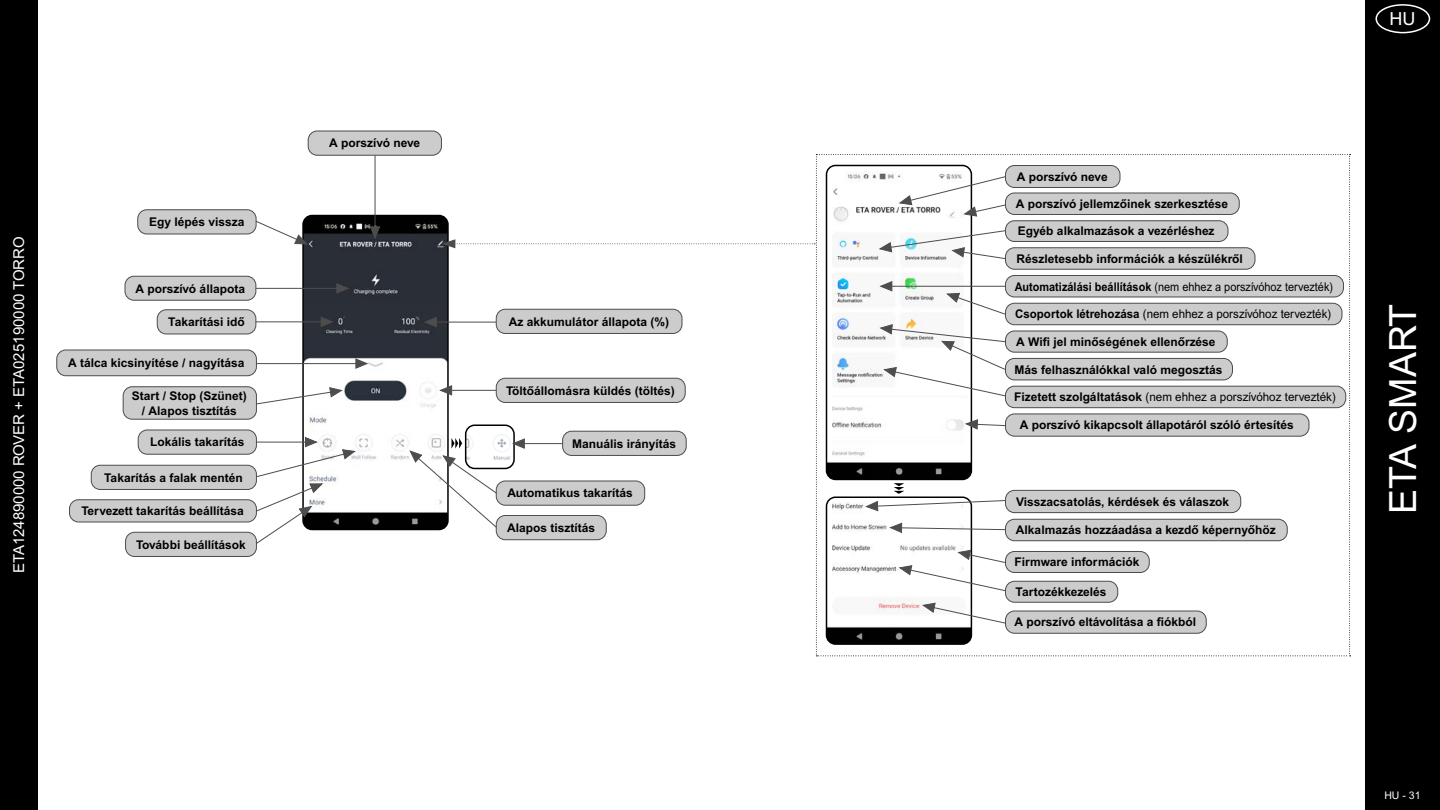
<style>
.page{position:relative;width:1440px;height:810px;background:#fff}
.page>*{position:absolute;margin:0;border:0;box-sizing:border-box;transform-origin:0 0}
.t1{font:37.5px "Arial MT Pro";color:#fff}
.t2{font:18px "Arial MT Pro";color:#fff}
.t3{font:15px "Arial MT Pro";color:#fff}
.t4{font:700 12px/14.4px "Arial MT Pro";color:#000;text-align:center}
.t5{font:12px "Arial MT Pro";color:#000;scale:.91 1}
.t6{font:12px "Arial MT Pro";color:#000}
.t7{font:12px "Arial MT Pro";color:#000;scale:.96 1}
.t8{font:10.5px "Arial MT Pro";color:#fff}
.s1{font-weight:700}
</style>
<div class="page">
<div style="left:1365px;top:0;width:75px;height:810px;background:#000"></div>
<div style="left:1376px;top:4px;width:54px;height:29px;border:2px solid #fff;border-radius:50%"></div>
<div style="left:0;top:0;width:38px;height:810px;background:#000"></div>
<img style="left:305px;top:218px;width:104px;height:309px">
<div style="left:302px;top:215px;width:147px;height:315px;border:2px solid #000;border-radius:9px"></div>
<svg style="left:369px;top:226px;width:12px;height:13px"></svg>
<hr style="left:375px;top:155px;width:1px;height:72px;background:#4d4d4d">
<div style="left:308px;top:131px;width:133px;height:24px;background:#ccc;border-radius:9px"></div>
<div style="left:308px;top:131px;width:134px;height:25px;border:1px solid #4d4d4d;border-radius:9px"></div>
<svg style="left:336px;top:283px;width:13px;height:11px"></svg>
<hr style="left:240px;top:288px;width:103px;height:1px;background:#4d4d4d">
<div style="left:125px;top:276px;width:131px;height:24px;background:#ccc;border-radius:9px"></div>
<div style="left:125px;top:276px;width:131px;height:25px;border:1px solid #4d4d4d;border-radius:9px"></div>
<svg style="left:254px;top:220px;width:54px;height:25px"></svg>
<div style="left:138px;top:210px;width:118px;height:24px;background:#ccc;border-radius:9px"></div>
<div style="left:137px;top:209px;width:120px;height:25px;border:1px solid #4d4d4d;border-radius:9px"></div>
<svg style="left:355px;top:358px;width:13px;height:11px"></svg>
<hr style="left:255px;top:363px;width:107px;height:1px;background:#4d4d4d">
<div style="left:57px;top:350px;width:199px;height:26px;background:#ccc;border-radius:9px"></div>
<div style="left:56px;top:350px;width:201px;height:26px;border:1px solid #4d4d4d;border-radius:9px"></div>
<svg style="left:252px;top:387px;width:90px;height:22px"></svg>
<div style="left:123px;top:387px;width:133px;height:32px;background:#ccc;border-radius:9px"></div>
<div style="left:123px;top:386px;width:134px;height:34px;border:1px solid #4d4d4d;border-radius:9px"></div>
<svg style="left:320px;top:316px;width:13px;height:12px"></svg>
<hr style="left:253px;top:321px;width:74px;height:1px;background:#4d4d4d">
<div style="left:157px;top:310px;width:99px;height:24px;background:#ccc;border-radius:9px"></div>
<div style="left:157px;top:309px;width:99px;height:25px;border:1px solid #4d4d4d;border-radius:9px"></div>
<div style="left:138px;top:430px;width:118px;height:24px;background:#ccc;border-radius:9px"></div>
<div style="left:138px;top:429px;width:119px;height:26px;border:1px solid #4d4d4d;border-radius:9px"></div>
<div style="left:91px;top:465px;width:165px;height:24px;background:#ccc;border-radius:9px"></div>
<div style="left:91px;top:465px;width:166px;height:25px;border:1px solid #4d4d4d;border-radius:9px"></div>
<div style="left:70px;top:500px;width:186px;height:22px;background:#ccc;border-radius:9px"></div>
<div style="left:69px;top:499px;width:188px;height:23px;border:1px solid #4d4d4d;border-radius:9px"></div>
<svg style="left:253px;top:436px;width:103px;height:108px"></svg>
<div style="left:126px;top:532px;width:130px;height:24px;background:#ccc;border-radius:9px"></div>
<div style="left:125px;top:532px;width:132px;height:25px;border:1px solid #4d4d4d;border-radius:9px"></div>
<svg style="left:409px;top:154px;width:942px;height:503px"></svg>
<div style="left:1006px;top:581px;width:112px;height:21px;background:#ccc;border-radius:9px"></div>
<div style="left:1005px;top:581px;width:113px;height:22px;border:1px solid #4d4d4d;border-radius:9px"></div>
<p class="t3" style="left:10px;top:573px;width:338px;rotate:-90deg">ETA124890000 ROVER + ETA025190000 TORRO</p>
<p class="t4" style="left:149px;top:215px;width:97px">Egy lépés vissza</p>
<p class="t4" style="left:136px;top:282px;width:111px">A porszívó állapota</p>
<p class="t4" style="left:168px;top:315px;width:78px">Takarítási idő</p>
<p class="t4" style="left:68px;top:356px;width:178px">A tálca kicsinyítése / nagyítása</p>
<p class="t4" style="left:132px;top:389px;width:117px">Start / Stop (Szünet) / Alapos tisztítás</p>
<p class="t4" style="left:329px;top:136px;width:92px">A porszívó neve</p>
<p class="t4" style="left:509px;top:315px;width:162px">Az akkumulátor állapota (%)</p>
<p class="t4" style="left:506px;top:384px;width:170px">Töltőállomásra küldés (töltés)</p>
<p class="t4" style="left:150px;top:435px;width:96px">Lokális takarítás</p>
<p class="t4" style="left:572px;top:437px;width:105px">Manuális irányítás</p>
<p class="t4" style="left:104px;top:471px;width:140px">Takarítás a falak mentén</p>
<p class="t4" style="left:81px;top:504px;width:164px">Tervezett takarítás beállítása</p>
<p class="t4" style="left:136px;top:538px;width:111px">További beállítások</p>
<p class="t4" style="left:508px;top:486px;width:127px">Automatikus takarítás</p>
<p class="t4" style="left:507px;top:521px;width:90px">Alapos tisztítás</p>
<h2 class="t2" style="left:1390px;top:9px;width:27px">HU</h2>
<p class="t4" style="left:1017px;top:170px;width:92px">A porszívó neve</p>
<p class="t4" style="left:1016px;top:197px;width:214px">A porszívó jellemzőinek szerkesztése</p>
<p class="t4" style="left:1018px;top:224px;width:198px">Egyéb alkalmazások a vezérléshez</p>
<p class="t4" style="left:1017px;top:252px;width:228px">Részletesebb információk a készülékről</p>
<p class="t5" style="left:1015px;top:280px;width:351px"><span class="s1">Automatizálási beállítások</span> (nem ehhez a porszívóhoz tervezték)</p>
<p class="t7" style="left:1015px;top:307px;width:331px"><span class="s1">Csoportok létrehozása</span> (nem ehhez a porszívóhoz tervezték)</p>
<p class="t4" style="left:1016px;top:335px;width:201px">A Wifi jel minőségének ellenőrzése</p>
<p class="t4" style="left:1015px;top:363px;width:209px">Más felhasználókkal való megosztás</p>
<p class="t6" style="left:1014px;top:390px;width:323px"><span class="s1">Fizetett szolgáltatások</span> (nem ehhez a porszívóhoz tervezték)</p>
<p class="t4" style="left:1020px;top:418px;width:276px">A porszívó kikapcsolt állapotáról szóló értesítés</p>
<p class="t4" style="left:1016px;top:495px;width:215px">Visszacsatolás, kérdések és válaszok</p>
<p class="t4" style="left:1016px;top:523px;width:262px">Alkalmazás hozzáadása a kezdő képernyőhöz</p>
<p class="t4" style="left:1014px;top:555px;width:127px">Firmware információk</p>
<p class="t4" style="left:1016px;top:585px;width:92px">Tartozékkezelés</p>
<p class="t4" style="left:1015px;top:615px;width:183px">A porszívó eltávolítása a fiókból</p>
<h1 class="t1" style="left:1381px;top:514px;width:212px;rotate:-90deg">ETA SMART</h1>
<p class="t8" style="left:1384px;top:789px;width:38px">HU - 31</p>
</div>
